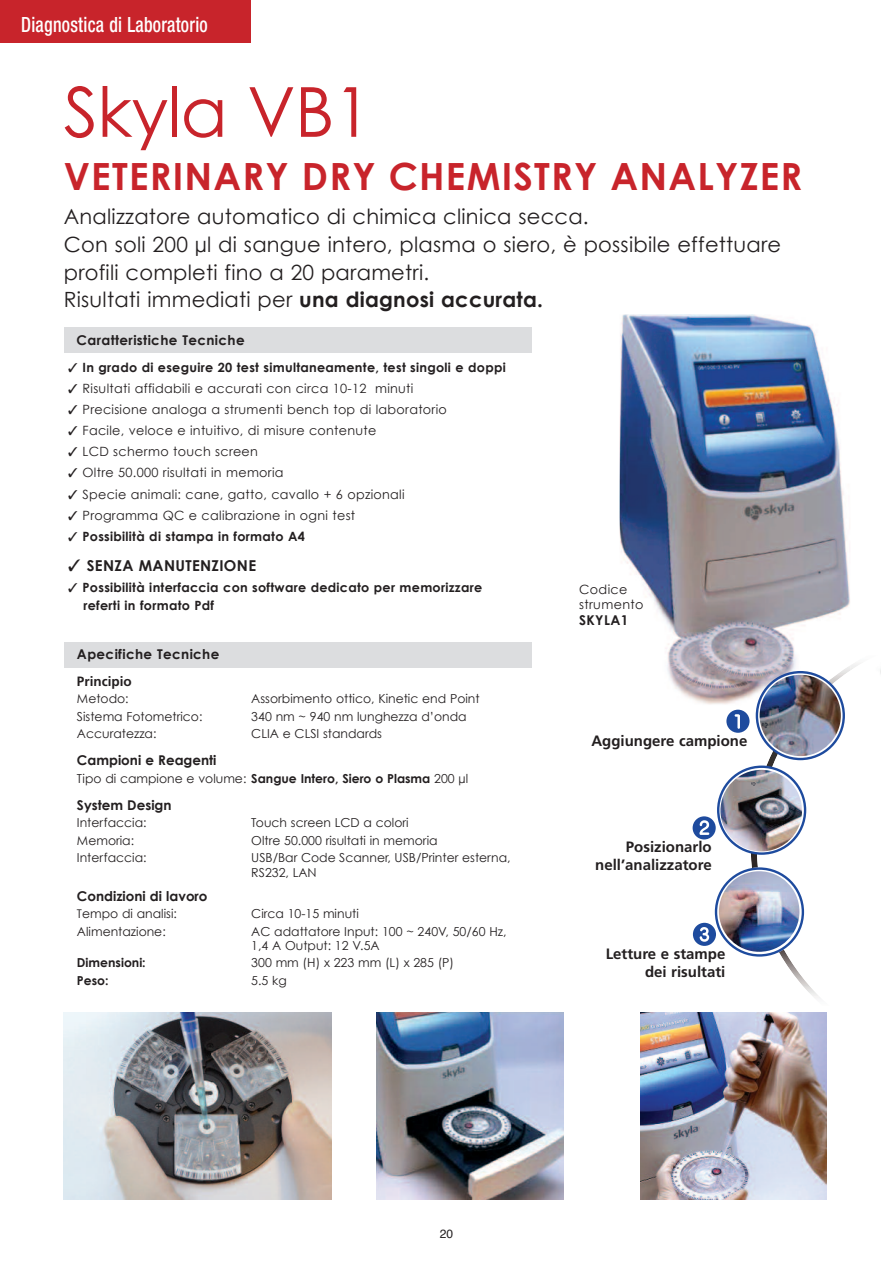
<style>
.page{position:relative;width:893px;height:1263px;background:#fff}
.page>*{position:absolute;margin:0;border:0;box-sizing:border-box;transform-origin:0 0}
.t1{font:69px "Century Gothic";letter-spacing:-.01em;color:#c8242b}
.t2{font:700 37.5px "Century Gothic";letter-spacing:.035em;color:#c8242b}
.t3{font:21px/27.8px "Century Gothic";letter-spacing:.01em;color:#231f20}
.t4{font:500 condensed 21px "Helvetica Neue LT Std";letter-spacing:.015em;color:#fff;scale:.85 1}
.t5{font:700 15px/18px "Frutiger";color:#231f20;text-align:right}
.t6{font:700 15px "Century Gothic";letter-spacing:.02em;color:#231f20}
.t7{font:700 13.5px "Century Gothic";color:#231f20}
.t8{font:700 13.5px "Century Gothic";letter-spacing:.03em;color:#231f20}
.t9{font:700 13.5px "Frutiger";color:#231f20}
.t10{font:12.75px/15.3px "Century Gothic";letter-spacing:.02em;color:#231f20}
.t11{font:700 12.75px/18px "Century Gothic";letter-spacing:.02em;color:#231f20}
.t12{font:12.3px/14.2px "Century Gothic";color:#231f20}
.t13{font:700 12.3px "Century Gothic";color:#231f20}
.t14{font:12px "Helvetica";color:#231f20}
.s1{font-weight:700}
.s2{font-size:12px}
</style>
<div class="page">
<div style="left:64px;top:642px;width:467px;height:25px;background:#dcdddf"></div>
<img style="left:620px;top:314px;width:230px;height:357px">
<img style="left:750px;top:656px;width:111px;height:361px">
<img style="left:804px;top:665px;width:46px;height:40px">
<svg style="left:692px;top:867px;width:112px;height:94px"></svg>
<img style="left:719px;top:871px;width:80px;height:81px;border-radius:50%">
<img style="left:668px;top:671px;width:177px;height:184px">
<div style="left:569px;top:734px;width:178px;height:27px;background:#fff"></div>
<div style="left:565px;top:841px;width:147px;height:58px;background:#fff"></div>
<div style="left:565px;top:947px;width:160px;height:59px;background:#fff"></div>
<img style="left:376px;top:1012px;width:187px;height:187px">
<img style="left:640px;top:1012px;width:186px;height:187px">
<img style="left:64px;top:1012px;width:268px;height:187px">
<div style="left:0;top:0;width:251px;height:43px;background:#c8242b"></div>
<div style="left:827px;top:764px;width:55px;height:197px;background:#fff"></div>
<div style="left:64px;top:328px;width:467px;height:25px;background:#dcdddf"></div>
<h3 class="t4" style="left:21px;top:17px;width:221px">Diagnostica di Laboratorio</h3>
<h1 class="t1" style="left:64px;top:67px;width:310px">Skyla VB1</h1>
<h2 class="t2" style="left:64px;top:152px;width:740px">VETERINARY DRY CHEMISTRY ANALYZER</h2>
<h3 class="t3" style="left:64px;top:202px;width:719px">Analizzatore automatico di chimica clinica secca.<br>Con soli 200 µl di sangue intero, plasma o siero, è possibile effettuare profili completi fino a 20 parametri.<br>Risultati immediati per <span class="s1">una diagnosi accurata.</span></h3>
<p class="t8" style="left:77px;top:331px;width:170px">Caratteristiche Tecniche</p>
<p class="t11" style="left:68px;top:357px;width:439px">✓ In grado di eseguire 20 test simultaneamente, test singoli e doppi</p>
<p class="t10" style="left:68px;top:380px;width:347px">✓ Risultati affidabili e accurati con circa 10-12 minuti</p>
<p class="t10" style="left:68px;top:401px;width:380px">✓ Precisione analoga a strumenti bench top di laboratorio</p>
<p class="t10" style="left:68px;top:422px;width:310px">✓ Facile, veloce e intuitivo, di misure contenute</p>
<p class="t10" style="left:68px;top:444px;width:191px">✓ LCD schermo touch screen</p>
<p class="t10" style="left:68px;top:465px;width:217px">✓ Oltre 50.000 risultati in memoria</p>
<p class="t10" style="left:68px;top:486px;width:338px">✓ Specie animali: cane, gatto, cavallo + 6 opzionali</p>
<p class="t10" style="left:68px;top:507px;width:289px">✓ Programma QC e calibrazione in ogni test</p>
<p class="t11" style="left:68px;top:527px;width:238px">✓ Possibilità di stampa in formato A4</p>
<p class="t6" style="left:68px;top:556px;width:190px">✓ SENZA MANUTENZIONE</p>
<p class="t11" style="left:83px;top:578px;width:400px;text-indent:-15px">✓ Possibilità interfaccia con software dedicato per memorizzare referti in formato Pdf</p>
<p class="t8" style="left:77px;top:645px;width:144px">Apecifiche Tecniche</p>
<p class="t9" style="left:77px;top:676px;width:56px">Principio</p>
<p class="t12" style="left:77px;top:691px;width:53px">Metodo:</p>
<p class="t12" style="left:251px;top:691px;width:230px">Assorbimento ottico, Kinetic end Point</p>
<p class="t12" style="left:77px;top:709px;width:127px">Sistema Fotometrico:</p>
<p class="t12" style="left:251px;top:709px;width:217px">340 nm ~ 940 nm lunghezza d’onda</p>
<p class="t12" style="left:77px;top:726px;width:81px">Accuratezza:</p>
<p class="t12" style="left:251px;top:726px;width:132px">CLIA e CLSI standards</p>
<p class="t7" style="left:77px;top:752px;width:141px">Campioni e Reagenti</p>
<p class="t12" style="left:77px;top:771px;width:393px">Tipo di campione e volume: <span class="s1">Sangue Intero, Siero o Plasma</span> 200 µl</p>
<p class="t7" style="left:77px;top:796px;width:96px">System Design</p>
<p class="t12" style="left:77px;top:815px;width:71px">Interfaccia:</p>
<p class="t12" style="left:251px;top:815px;width:159px">Touch screen LCD a colori</p>
<p class="t12" style="left:77px;top:833px;width:59px">Memoria:</p>
<p class="t12" style="left:251px;top:833px;width:188px">Oltre 50.000 risultati in memoria</p>
<p class="t12" style="left:77px;top:850px;width:71px">Interfaccia:</p>
<p class="t12" style="left:251px;top:850px;width:261px">USB/Bar Code Scanner, USB/Printer esterna,<br>RS232, LAN</p>
<p class="t7" style="left:77px;top:887px;width:132px">Condizioni di lavoro</p>
<p class="t12" style="left:77px;top:906px;width:101px"><span class="s2">T</span>empo di analisi:</p>
<p class="t12" style="left:251px;top:906px;width:109px">Circa 10-15 minuti</p>
<p class="t12" style="left:77px;top:924px;width:90px">Alimentazione:</p>
<p class="t12" style="left:251px;top:924px;width:257px">AC adattatore Input: 100 ~ 240V, 50/60 Hz,<br>1,4 A Output: 12 V.5A</p>
<p class="t13" style="left:77px;top:955px;width:70px">Dimensioni:</p>
<p class="t12" style="left:251px;top:955px;width:204px">300 mm (H) x 223 mm (L) x 285 (P)</p>
<p class="t13" style="left:77px;top:972px;width:33px">Peso:</p>
<p class="t12" style="left:251px;top:973px;width:37px">5.5 kg</p>
<p class="t10" style="left:579px;top:581px;width:66px">Codice strumento</p>
<p class="t8" style="left:579px;top:611px;width:51px">SKYLA1</p>
<p class="t5" style="left:591px;top:733px;width:157px">Aggiungere campione</p>
<p class="t5" style="left:595px;top:839px;width:118px">Posizionarlo nell’analizzatore</p>
<p class="t5" style="left:606px;top:946px;width:121px">Letture e stampe dei risultati</p>
<p class="t14" style="left:440px;top:1228px;width:15px">20</p>
</div>
